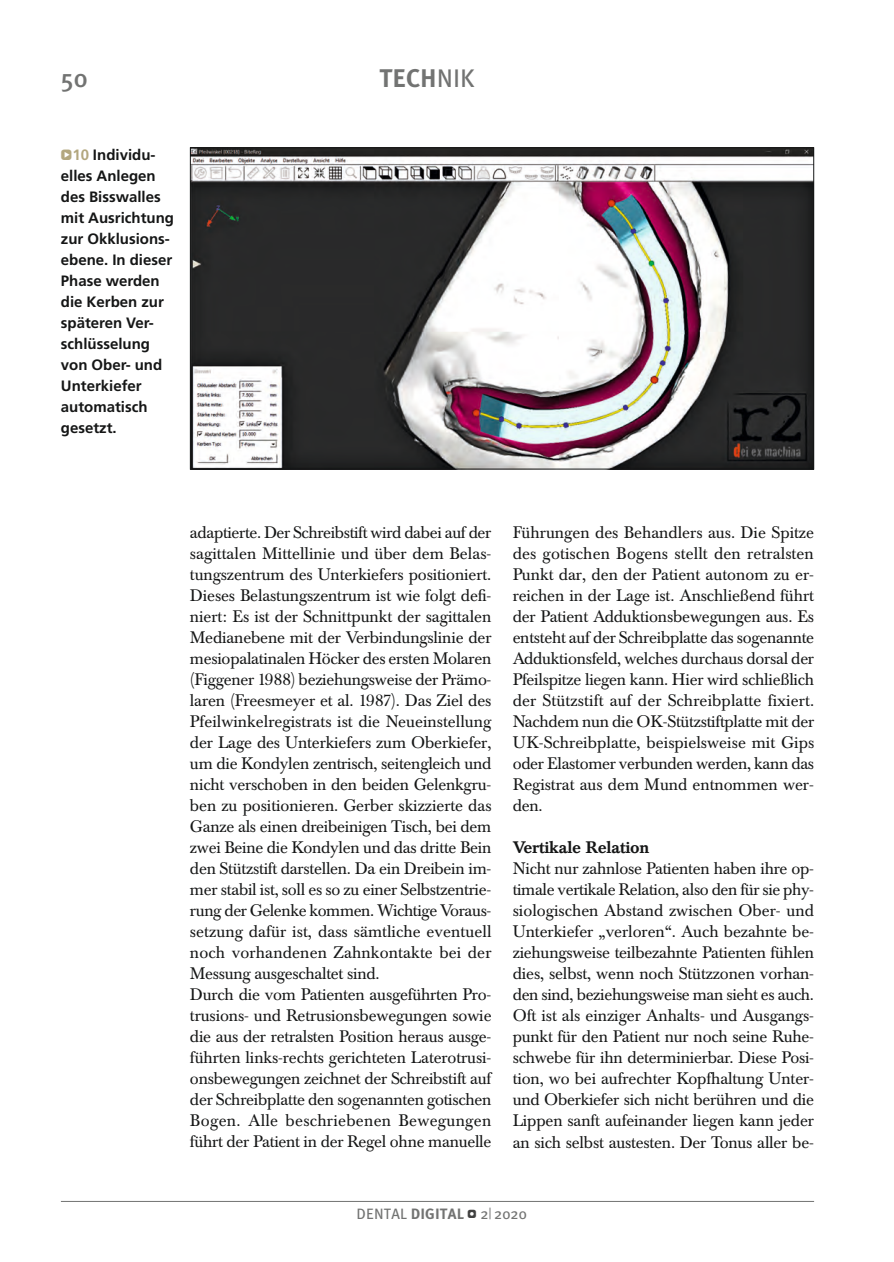
<style>
.page{position:relative;width:894px;height:1262px;background:#fff}
.page>*{position:absolute;margin:0;border:0;box-sizing:border-box;transform-origin:0 0}
.t1{font:700 25.5px "Meta Plus";color:#727372}
.t2{font:500 25.5px "Meta Plus";color:#727372}
._01_Fließtext11_14{font:16.5px/21px "Baskerville BE";letter-spacing:-.01em;color:#151616;text-align:justify}
._01_Fließtext11_14-2{font:500 16.5px "Baskerville BE";letter-spacing:-.015em;color:#151616}
._03_Bildunterschrift{font:700 15px/21px "Frutiger";color:#151616}
.t3{font:15px "Meta Plus";letter-spacing:.01em;color:#727372}
.s1{font-weight:400}
.s2{font-family:"Click Bits Icon Pods";font-weight:400;color:#b3a77e}
.s3{color:#b3a77e}
.s4{font-weight:700}
.s5{font-family:"Click Bits Icon Pods";font-size:12px;color:#414140}
.s6{color:#939393}
</style>
<div class="page">
<hr style="left:61px;top:1201px;width:752px;height:1px;background:#727372">
<img style="left:192px;top:149px;width:619px;height:318px">
<h1 class="t2" style="left:61px;top:64px;width:28px">50</h1>
<h1 class="t1" style="left:379px;top:64px;width:97px">TECH<span class="s1">NIK</span></h1>
<p class="_03_Bildunterschrift" style="left:61px;top:144px;width:115px"><span class="s2">Q</span><span class="s3">10</span> Individu&shy;elles Anlegen des Bisswalles mit Ausrichtung zur Okklusions&shy;ebene. In dieser<br>Phase werden die Kerben zur späteren Ver&shy;schlüsselung von Ober- und<br>Unterkiefer automatisch gesetzt.</p>
<p class="_01_Fließtext11_14" style="left:190px;top:522px;width:303px">adaptierte. Der Schreibstift wird dabei auf der sagittalen Mittellinie und über dem Belas&shy;tungszentrum des Unterkiefers positioniert.<br>Dieses Belastungszentrum ist wie folgt defi&shy;niert: Es ist der Schnittpunkt der sagittalen Medianebene mit der Verbindungslinie der mesiopalatinalen Höcker des ersten Molaren (Figgener 1988) beziehungsweise der Prämo&shy;laren (Freesmeyer et al. 1987). Das Ziel des Pfeilwinkelregistrats ist die Neueinstellung der Lage des Unterkiefers zum Oberkiefer, um die Kondylen zentrisch, seitengleich und nicht verschoben in den beiden Gelenkgru&shy;ben zu positionieren. Gerber skizzierte das Ganze als einen dreibeinigen Tisch, bei dem zwei Beine die Kondylen und das dritte Bein den Stützstift darstellen. Da ein Dreibein im&shy;mer stabil ist, soll es so zu einer Selbstzentrie&shy;rung der Gelenke kommen. Wichtige Voraus&shy;setzung dafür ist, dass sämtliche eventuell noch vorhandenen Zahnkontakte bei der Messung ausgeschaltet sind.</p>
<p class="_01_Fließtext11_14" style="left:190px;top:984px;width:303px">Durch die vom Patienten ausgeführten Pro&shy;trusions- und Retrusionsbewegungen sowie die aus der retralsten Position heraus ausge&shy;führten links-rechts gerichteten Laterotrusi&shy;onsbewegungen zeichnet der Schreibstift auf der Schreibplatte den sogenannten gotischen Bogen. Alle beschriebenen Bewegungen führt der Patient in der Regel ohne manuelle</p>
<p class="_01_Fließtext11_14" style="left:512px;top:522px;width:303px">Führungen des Behandlers aus. Die Spitze des gotischen Bogens stellt den retralsten Punkt dar, den der Patient autonom zu er&shy;reichen in der Lage ist. Anschließend führt der Patient Adduktionsbewegungen aus. Es entsteht auf der Schreibplatte das sogenannte Adduktionsfeld, welches durchaus dorsal der Pfeilspitze liegen kann. Hier wird schließlich der Stützstift auf der Schreibplatte fixiert.<br>Nachdem nun die OK-Stützstiftplatte mit der UK-Schreibplatte, beispielsweise mit Gips oder Elastomer verbunden werden, kann das Registrat aus dem Mund entnommen wer&shy;den.</p>
<p class="_01_Fließtext11_14-2" style="left:512px;top:838px;width:138px">Vertikale Relation</p>
<p class="_01_Fließtext11_14" style="left:512px;top:858px;width:303px">Nicht nur zahnlose Patienten haben ihre op&shy;timale vertikale Relation, also den für sie phy&shy;siologischen Abstand zwischen Ober- und Unterkiefer „verloren“. Auch bezahnte be&shy;ziehungsweise teilbezahnte Patienten fühlen dies, selbst, wenn noch Stützzonen vorhan&shy;den sind, beziehungsweise man sieht es auch.<br>Oft ist als einziger Anhalts- und Ausgangs&shy;punkt für den Patient nur noch seine Ruhe&shy;schwebe für ihn determinierbar. Diese Posi&shy;tion, wo bei aufrechter Kopfhaltung Unter&shy;und Oberkiefer sich nicht berühren und die Lippen sanft aufeinander liegen kann jeder an sich selbst austesten. Der Tonus aller be-</p>
<p class="t3" style="left:356px;top:1205px;width:172px">DENTAL <span class="s4">DIGITAL</span> <span class="s5">W</span> 2<span class="s6">|</span> 2020</p>
</div>
